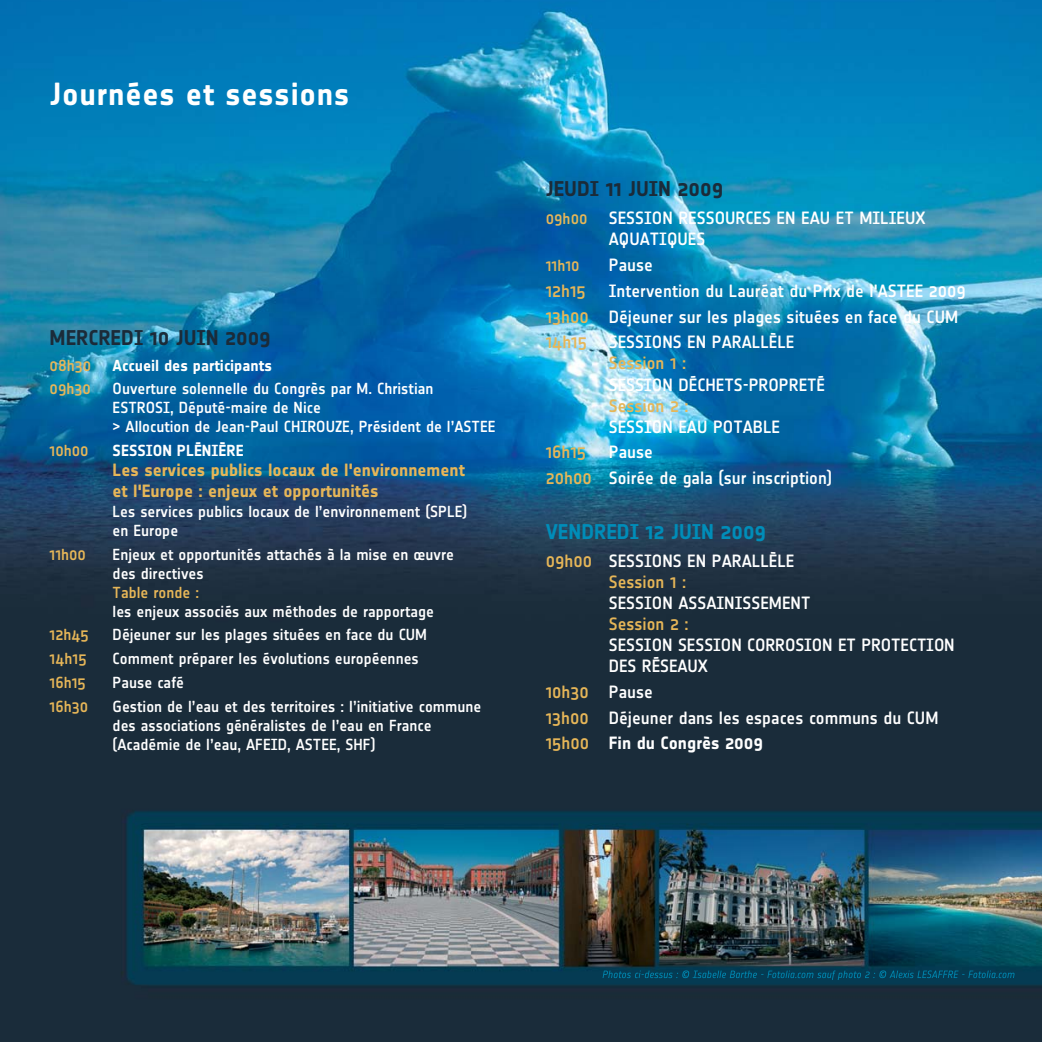
<style>
.page{position:relative;width:1042px;height:1042px;background:#fff}
.page>*{position:absolute;margin:0;border:0;box-sizing:border-box;transform-origin:0 0}
.t1{font:700 31.5px "Notes Soft";letter-spacing:.025em;color:#fff}
.t2{font:700 21px "Notes Soft";color:#1b2b39}
.t3{font:700 21px "Notes Soft";color:#008db9}
.t4{font:500 17.5px/25.9px "Notes Soft";color:#fff}
.t5{font:700 17.5px/21px "Notes Soft";color:#e6b658}
.t6{font:500 17.5px "Notes Soft";color:#e6b658}
.t7{font:500 15.75px/18.9px "Notes Soft";color:#fff}
.t8{font:500 15.75px "Notes Soft";color:#e6b658}
.t9{font:700 15.75px "Notes Soft";color:#fff}
.s1{font-size:15.75px;color:#e6b658}
.s2{color:#e6b658}
.s3{font-weight:700}
</style>
<div class="page">
<img style="left:0;top:0;width:1042px;height:1042px">
<img style="left:602px;top:970px;width:29px;height:8px">
<svg style="left:753px;top:972px;width:10px;height:6px"></svg>
<img style="left:767px;top:970px;width:27px;height:8px">
<img style="left:922px;top:970px;width:36px;height:8px">
<h1 class="t1" style="left:50px;top:83px;width:301px">Journées et sessions</h1>
<h2 class="t2" style="left:50px;top:330px;width:223px">MERCREDI 10 JUIN 2009</h2>
<p class="t8" style="left:50px;top:359px;width:43px">08h30</p>
<p class="t9" style="left:113px;top:359px;width:161px">Accueil des participants</p>
<p class="t8" style="left:50px;top:383px;width:43px">09h30</p>
<p class="t7" style="left:113px;top:381px;width:384px">Ouverture solennelle du Congrès par M. Christian<br>ESTROSI, Député-maire de Nice<br>&gt; Allocution de Jean-Paul CHIROUZE, Président de l’ASTEE</p>
<p class="t8" style="left:50px;top:445px;width:41px">10h00</p>
<p class="t9" style="left:113px;top:445px;width:132px">SESSION PLÉNIÈRE</p>
<p class="t5" style="left:113px;top:461px;width:354px">Les services publics locaux de l'environnement et l'Europe : enjeux et opportunités</p>
<p class="t7" style="left:113px;top:503px;width:356px">Les services publics locaux de l’environnement (SPLE) en Europe</p>
<p class="t8" style="left:50px;top:549px;width:38px">11h00</p>
<p class="t7" style="left:113px;top:546px;width:343px">Enjeux et opportunités attachés à la mise en œuvre des directives</p>
<p class="t8" style="left:113px;top:586px;width:88px">Table ronde :</p>
<p class="t7" style="left:113px;top:603px;width:323px">les enjeux associés aux méthodes de rapportage</p>
<p class="t8" style="left:50px;top:629px;width:41px">12h45</p>
<p class="t7" style="left:113px;top:627px;width:316px">Déjeuner sur les plages situées en face du CUM</p>
<p class="t8" style="left:50px;top:653px;width:39px">14h15</p>
<p class="t7" style="left:113px;top:651px;width:308px">Comment préparer les évolutions européennes</p>
<p class="t8" style="left:50px;top:677px;width:38px">16h15</p>
<p class="t7" style="left:113px;top:675px;width:73px">Pause café</p>
<p class="t8" style="left:50px;top:701px;width:40px">16h30</p>
<p class="t7" style="left:113px;top:698px;width:370px">Gestion de l’eau et des territoires : l’initiative commune des associations généralistes de l’eau en France (Académie de l’eau, AFEID, ASTEE, SHF)</p>
<h2 class="t2" style="left:546px;top:181px;width:179px">JEUDI 11 JUIN 2009</h2>
<p class="t4" style="left:609px;top:209px;width:318px;line-height:21px;text-indent:-63px"><span class="s1">09h00</span> SESSION RESSOURCES EN EAU ET MILIEUX<br>AQUATIQUES</p>
<p class="t8" style="left:546px;top:259px;width:35px">11h10</p>
<p class="t4" style="left:609px;top:253px;width:46px">Pause</p>
<p class="t6" style="left:546px;top:284px;width:41px">12h15</p>
<p class="t4" style="left:546px;top:279px;width:421px;text-indent:63px">Intervention du Lauréat du Prix de l'ASTEE 2009<br><span class="s2">13h00</span> Déjeuner sur les plages situées en face du CUM<br><span class="s2">14h15</span> SESSIONS EN PARALLÈLE</p>
<p class="t6" style="left:609px;top:357px;width:79px">Session 1 :</p>
<p class="t4" style="left:609px;top:373px;width:218px">SESSION DÉCHETS-PROPRETÉ</p>
<p class="t6" style="left:609px;top:399px;width:81px">Session 2 :</p>
<p class="t4" style="left:609px;top:415px;width:173px">SESSION EAU POTABLE</p>
<p class="t6" style="left:546px;top:446px;width:42px">16h15</p>
<p class="t4" style="left:546px;top:441px;width:288px;text-indent:63px">Pause<br><span class="s2">20h00</span> Soirée de gala (sur inscription)</p>
<h2 class="t3" style="left:546px;top:524px;width:222px">VENDREDI 12 JUIN 2009</h2>
<p class="t4" style="left:609px;top:551px;width:187px;line-height:21px;text-indent:-63px"><span class="s2">09h00</span> SESSIONS EN PARALLÈLE<br><span class="s2">Session 1 :</span></p>
<p class="t4" style="left:609px;top:591px;width:203px">SESSION ASSAINISSEMENT</p>
<p class="t6" style="left:609px;top:617px;width:81px">Session 2 :</p>
<p class="t4" style="left:609px;top:635px;width:347px;line-height:21px">SESSION SESSION CORROSION ET PROTECTION<br>DES RÉSEAUX</p>
<p class="t4" style="left:546px;top:680px;width:394px"><span class="s2">10h30</span> Pause<br><span class="s2">13h00</span> Déjeuner dans les espaces communs du CUM<br><span class="s2">15h00</span> <span class="s3">Fin du Congrès 2009</span></p>
</div>
